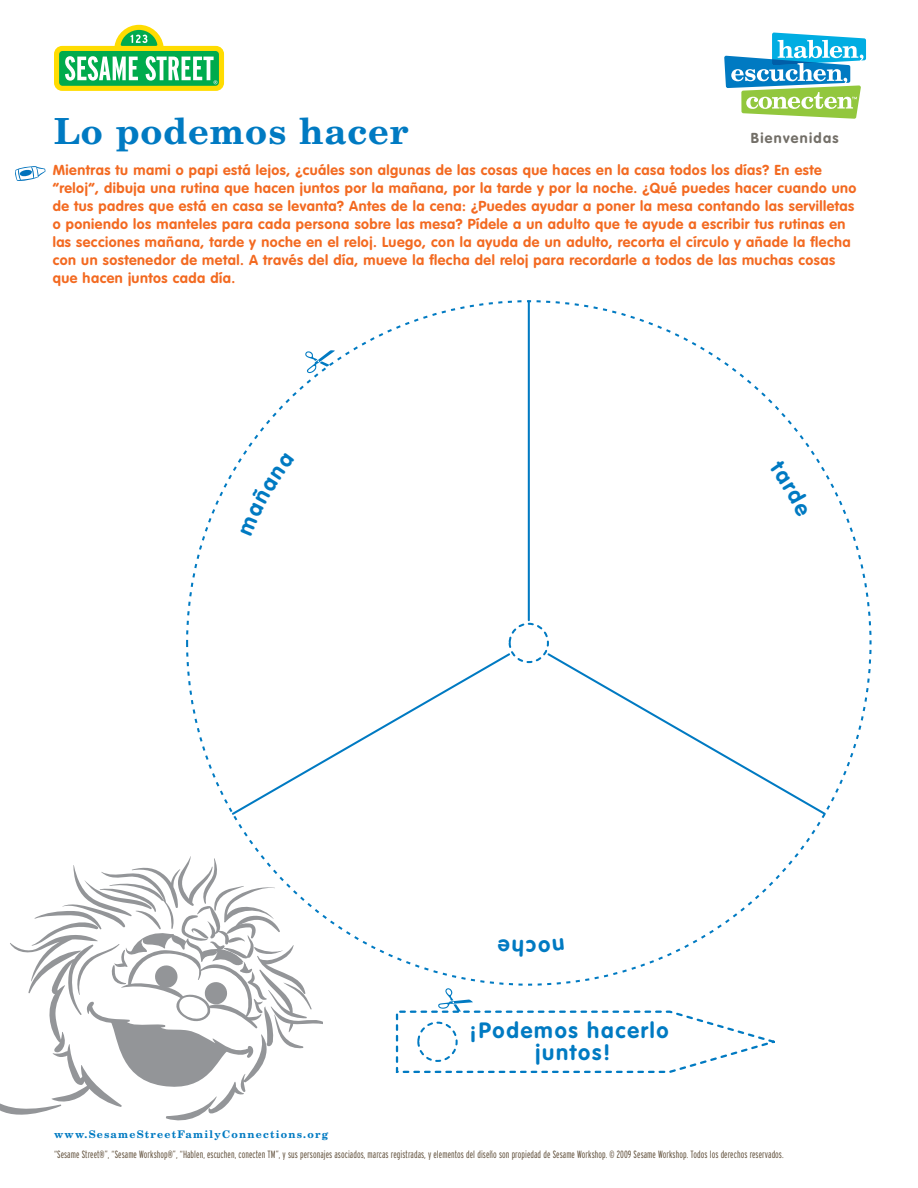
<style>
.page{position:relative;width:918px;height:1188px;background:#fff}
.page>*{position:absolute;margin:0;border:0;box-sizing:border-box;transform-origin:0 0}
.t1{font:700 36px "New Century Schlbk";letter-spacing:.025em;color:#007ac2}
.t2{font:700 21.9px/21.9px "VAG Rounded";letter-spacing:.08em;color:#007ac2;text-align:center}
.t3{font:700 14.25px/18px "VAG Rounded";letter-spacing:.035em;color:#f36a21}
.t4{font:700 14.25px "VAG Rounded";letter-spacing:.09em;color:#736f68}
.t5{font:300 extra-condensed 10.5px "Interstate";letter-spacing:.005em;color:#5d4c37}
.t6{font:700 10.5px "New Century Schlbk";letter-spacing:.115em;color:#007ac2}
</style>
<div class="page">
<svg style="left:54px;top:25px;width:170px;height:66px"></svg>
<svg style="left:724px;top:33px;width:142px;height:86px"></svg>
<svg style="left:15px;top:166px;width:30px;height:15px"></svg>
<svg style="left:395px;top:988px;width:380px;height:85px"></svg>
<svg style="left:230px;top:300px;width:598px;height:517px"></svg>
<svg style="left:305px;top:350px;width:30px;height:23px"></svg>
<svg style="left:0;top:856px;width:322px;height:265px"></svg>
<svg style="left:769px;top:459px;width:40px;height:58px"></svg>
<svg style="left:240px;top:453px;width:55px;height:83px"></svg>
<h1 class="t1" style="left:54px;top:118px;width:356px">Lo podemos hacer</h1>
<p class="t4" style="left:751px;top:132px;width:89px">Bienvenidas</p>
<p class="t3" style="left:53px;top:162px;width:805px">Mientras tu mami o papi está lejos, ¿cuáles son algunas de las cosas que haces en la casa todos los días? En este “reloj”, dibuja una rutina que hacen juntos por la mañana, por la tarde y por la noche. ¿Qué puedes hacer cuando uno de tus padres que está en casa se levanta? Antes de la cena: ¿Puedes ayudar a poner la mesa contando las servilletas</p>
<p class="t3" style="left:53px;top:216px;width:799px">o poniendo los manteles para cada persona sobre las mesa? Pídele a un adulto que te ayude a escribir tus rutinas en las secciones mañana, tarde y noche en el reloj. Luego, con la ayuda de un adulto, recorta el círculo y añade la flecha con un sostenedor de metal. A través del día, mueve la flecha del reloj para recordarle a todos de las muchas cosas que hacen juntos cada día.</p>
<p class="t2" style="left:470px;top:1021px;width:201px">¡Podemos hacerlo juntos!</p>
<h6 class="t6" style="left:54px;top:1131px;width:276px">www.SesameStreetFamilyConnections.org</h6>
<p class="t5" style="left:54px;top:1148px;width:731px">“Sesame Street®”, “Sesame Workshop®”, “Hablen, escuchen, conecten TM”, y sus personajes asociados, marcas registradas, y elementos del diseño son propiedad de Sesame Workshop. © 2009 Sesame Workshop. Todos los derechos reservados.</p>
</div>
